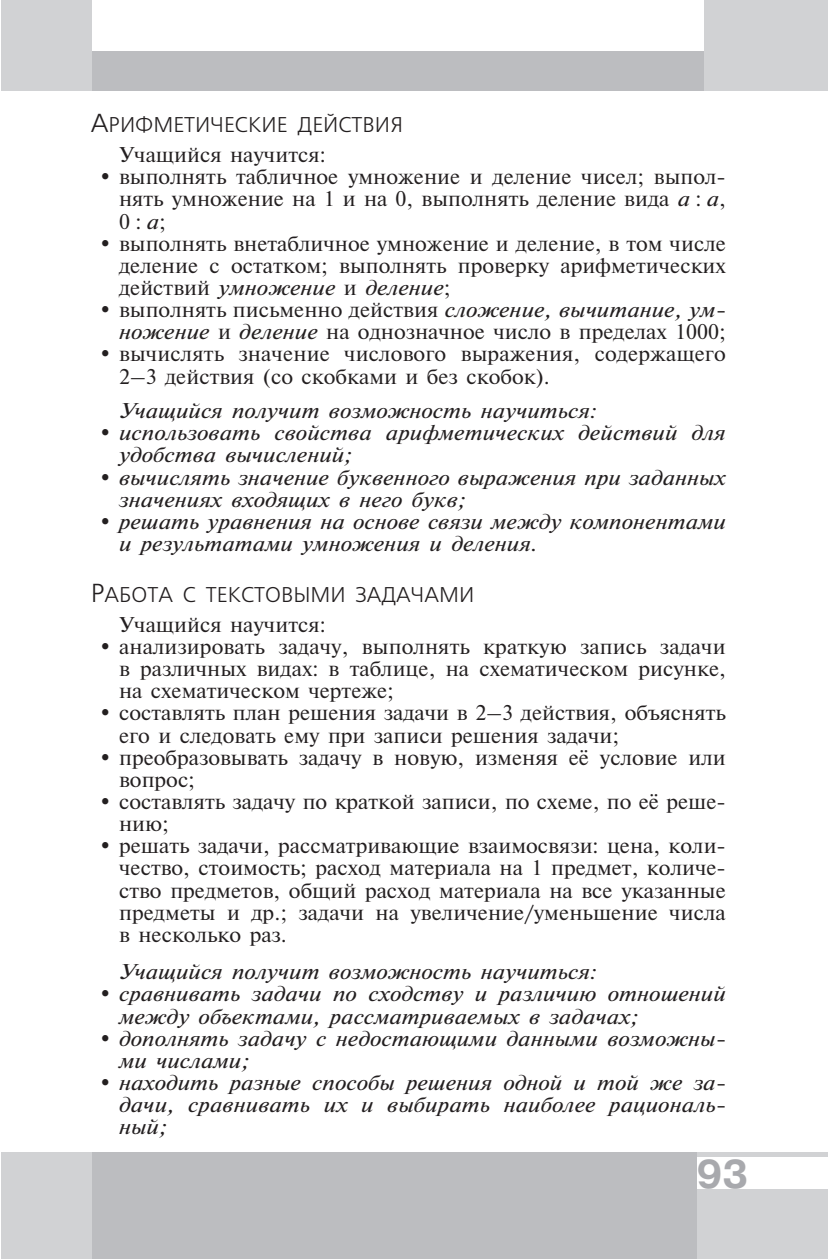
<style>
.page{position:relative;width:828px;height:1259px;background:#fff}
.page>*{position:absolute;margin:0;border:0;box-sizing:border-box;transform-origin:0 0}
.t1{font:700 40px "Pragmatica C";color:#a8a9ad}
.t2{font:21.4px/22.2px "Newton C San Pin";color:#231f20;text-align:justify}
.t3{font:italic 21.4px/22.2px "Newton C San Pin";color:#231f20}
.t4{font:21.4px "Free Set C";color:#231f20}
.s1{font-size:26px}
.s2{font-style:italic}
</style>
<div class="page">
<div style="left:18px;top:51px;width:783px;height:40px;background:#bcbdc0"></div>
<div style="left:1px;top:0;width:91px;height:91px;background:#d1d2d4"></div>
<div style="left:704px;top:0;width:124px;height:91px;background:#d1d2d4"></div>
<div style="left:46px;top:1152px;width:782px;height:107px;background:#bcbdc0"></div>
<div style="left:1px;top:1152px;width:91px;height:107px;background:#d1d2d4"></div>
<div style="left:697px;top:1152px;width:131px;height:107px;background:#d1d2d4"></div>
<div style="left:697px;top:1157px;width:131px;height:32px;background:#fff"></div>
<p class="t4" style="left:91px;top:115px;width:314px"><span class="s1">А</span>РИФМЕТИЧЕСКИЕ ДЕЙСТВИЯ</p>
<p class="t2" style="left:119px;top:145px;width:208px">Учащийся научится:</p>
<p class="t2" style="left:119px;top:167px;width:608px;text-indent:-19px">• выполнять табличное умножение и деление чисел; выпол&shy;нять умножение на 1 и на 0, выполнять деление вида <span class="s2">a</span> : <span class="s2">a</span>, 0 : <span class="s2">a</span>;</p>
<p class="t2" style="left:119px;top:234px;width:608px;text-indent:-19px">• выполнять внетабличное умножение и деление, в том числе деление с остатком; выполнять проверку арифметических действий <span class="s2">умножение</span> и <span class="s2">деление</span>;</p>
<p class="t2" style="left:100px;top:300px;width:627px;text-align:right">• выполнять письменно действия <span class="s2">сложение, вычитание, ум&shy;ножение</span> и <span class="s2">деление</span> на однозначное число в пределах 1000;</p>
<p class="t2" style="left:119px;top:344px;width:608px;text-indent:-19px">• вычислять значение числового выражения, содержащего<br>2–3 действия (со скобками и без скобок).</p>
<p class="t3" style="left:119px;top:401px;width:479px">Учащийся получит возможность научиться:</p>
<p class="t3" style="left:119px;top:423px;width:608px;text-indent:-19px">• использовать свойства арифметических действий для удобства вычислений;</p>
<p class="t3" style="left:119px;top:468px;width:608px;text-indent:-19px">• вычислять значение буквенного выражения при заданных значениях входящих в него букв;</p>
<p class="t3" style="left:119px;top:512px;width:608px;text-indent:-19px">• решать уравнения на основе связи между компонентами и результатами умножения и деления.</p>
<p class="t4" style="left:91px;top:585px;width:385px"><span class="s1">Р</span>АБОТА С ТЕКСТОВЫМИ ЗАДАЧАМИ</p>
<p class="t2" style="left:119px;top:615px;width:208px">Учащийся научится:</p>
<p class="t2" style="left:119px;top:637px;width:608px;text-indent:-19px">• анализировать задачу, выполнять краткую запись задачи в различных видах: в таблице, на схематическом рисунке, на схематическом чертеже;</p>
<p class="t2" style="left:119px;top:703px;width:608px;text-indent:-19px">• составлять план решения задачи в 2–3 действия, объяснять его и следовать ему при записи решения задачи;</p>
<p class="t2" style="left:119px;top:748px;width:608px;text-indent:-19px">• преобразовывать задачу в новую, изменяя её условие или вопрос;</p>
<p class="t2" style="left:119px;top:792px;width:608px;text-indent:-19px">• составлять задачу по краткой записи, по схеме, по её реше&shy;нию;</p>
<p class="t2" style="left:119px;top:836px;width:608px;text-indent:-19px">• решать задачи, рассматривающие взаимосвязи: цена, коли&shy;чество, стоимость; расход материала на 1 предмет, количе&shy;ство предметов, общий расход материала на все указанные предметы и др.; задачи на увеличение/уменьшение числа в несколько раз.</p>
<p class="t3" style="left:119px;top:962px;width:479px">Учащийся получит возможность научиться:</p>
<p class="t3" style="left:119px;top:984px;width:608px;text-indent:-19px">• сравнивать задачи по сходству и различию отношений между объектами, рассматриваемых в задачах;</p>
<p class="t3" style="left:119px;top:1028px;width:608px;text-indent:-19px">• дополнять задачу с недостающими данными возможны&shy;ми числами;</p>
<p class="t3" style="left:119px;top:1073px;width:608px;text-align:justify;text-indent:-19px">• находить разные способы решения одной и той же за&shy;дачи, сравнивать их и выбирать наиболее рациональ&shy;ный;</p>
<h1 class="t1" style="left:696px;top:1158px;width:54px">93</h1>
</div>
